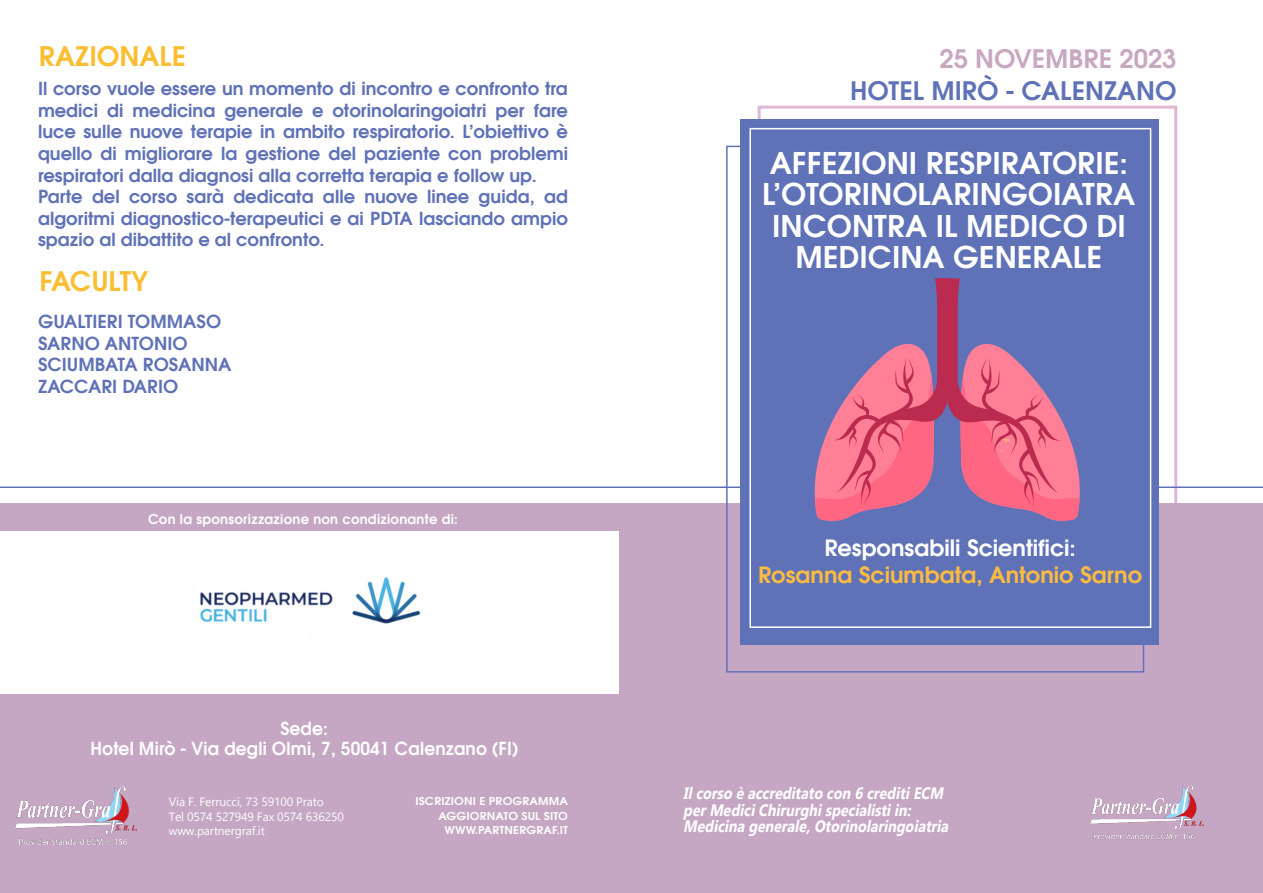
<style>
.page{position:relative;width:1263px;height:893px;background:#fff}
.page>*{position:absolute;margin:0;border:0;box-sizing:border-box;transform-origin:0 0}
.t1{font:700 30px/31.5px "Evolventa";color:#fff;text-align:center}
.t2{font:700 27px "Evolventa";color:#fbbd31}
.t3{font:700 27px "Evolventa";letter-spacing:-.02em;color:#fbbd31}
.t4{font:700 25.5px/31.5px "Evolventa";color:#6072b7;text-align:right}
.t5{font:700 22.5px/27px "Evolventa";color:#fdbb40;text-align:center}
.t6{font:700 18px/21.6px "Evolventa";color:#6072b7;text-align:justify}
.Normale{font:700 18px/19.5px "Evolventa";letter-spacing:.01em;color:#fff;text-align:center;scale:.95 1}
.Normale-2{font:italic 700 16.5px/16.5px "Gadugi";color:#fff;scale:.86 1}
.Normale-3{font:700 13.5px "Evolventa";letter-spacing:.02em;color:#fff}
.t7{font:12px "Gadugi";letter-spacing:-.01em;color:#fff}
.t8{font:700 10.95px/14.2px "Evolventa";letter-spacing:.01em;color:#fff;text-align:right;scale:1.06 1}
.s1{color:#c8a7c1}
.s2{color:#fff}
</style>
<div class="page">
<div style="left:0;top:503px;width:1263px;height:390px;background:#c5a7c3"></div>
<img style="left:1091px;top:785px;width:112px;height:55px">
<img style="left:16px;top:787px;width:121px;height:59px">
<div style="left:0;top:532px;width:619px;height:162px;background:#fff"></div>
<div style="left:741px;top:120px;width:418px;height:525px;background:#6072b7"></div>
<div style="left:726px;top:146px;width:418px;height:527px;border:2px solid #6072b7"></div>
<div style="left:749px;top:128px;width:402px;height:500px;border:2px solid #fff"></div>
<svg style="left:814px;top:278px;width:266px;height:243px"></svg>
<img style="left:200px;top:577px;width:221px;height:47px">
<p class="t2" style="left:39px;top:39px;width:149px">RAZIONALE</p>
<p class="t6" style="left:38px;top:78px;width:531px">Il corso vuole essere un momento di incontro e confronto tra medici di medicina generale e otorinolaringoiatri per fare luce sulle nuove terapie in ambito respiratorio. L’obiettivo è quello di migliorare la gestione del paziente con problemi respiratori dalla diagnosi alla corretta terapia e follow up.</p>
<p class="t6" style="left:38px;top:186px;width:531px">Parte del corso sarà dedicata alle nuove linee guida, ad algoritmi diagnostico-terapeutici e ai PDTA lasciando ampio spazio al dibattito e al confronto.</p>
<p class="t3" style="left:40px;top:264px;width:110px">FACULTY</p>
<p class="t6" style="left:38px;top:311px;width:185px">GUALTIERI TOMMASO</p>
<p class="t6" style="left:38px;top:332px;width:151px">SARNO ANTONIO</p>
<p class="t6" style="left:38px;top:354px;width:195px">SCIUMBATA ROSANNA</p>
<p class="t6" style="left:38px;top:375px;width:142px">ZACCARI DARIO</p>
<p class="Normale-3" style="left:148px;top:510px;width:311px">Con la sponsorizzazione non condizionante di:</p>
<p class="Normale" style="left:91px;top:719px;width:452px">Sede:<br>Hotel Mirò - Via degli Olmi, 7, 50041 Calenzano (FI)</p>
<p class="t7" style="left:169px;top:795px;width:157px">Via F. Ferrucci, 73 59100 Prato</p>
<p class="t7" style="left:169px;top:809px;width:177px">Tel 0574 527949 Fax 0574 636250</p>
<p class="t7" style="left:169px;top:824px;width:97px">www.partnergraf.it</p>
<p class="t8" style="left:415px;top:794px;width:145px">ISCRIZIONI E PROGRAMMA<br>AGGIORNATO SUL SITO</p>
<p class="t8" style="left:444px;top:823px;width:118px">WWW.PARTNERGRAF.IT</p>
<p class="t4" style="left:850px;top:43px;width:328px"><span class="s1">25 NOVEMBRE 2023<br></span>HOTEL MIRÒ - CALENZANO</p>
<p class="t1" style="left:762px;top:147px;width:375px">AFFEZIONI RESPIRATORIE:<br>L’OTORINOLARINGOIATRA<br>INCONTRA IL MEDICO DI<br>MEDICINA GENERALE</p>
<p class="t5" style="left:758px;top:534px;width:385px"><span class="s2">Responsabili Scientifici:<br></span>Rosanna Sciumbata, Antonio Sarno</p>
<p class="Normale-2" style="left:683px;top:785px;width:314px">Ilcorso è accreditato con 6 creditiECM perMediciChirurghispecialistiin:<br>Medicina generale,Otorinolaringoiatria</p>
</div>
